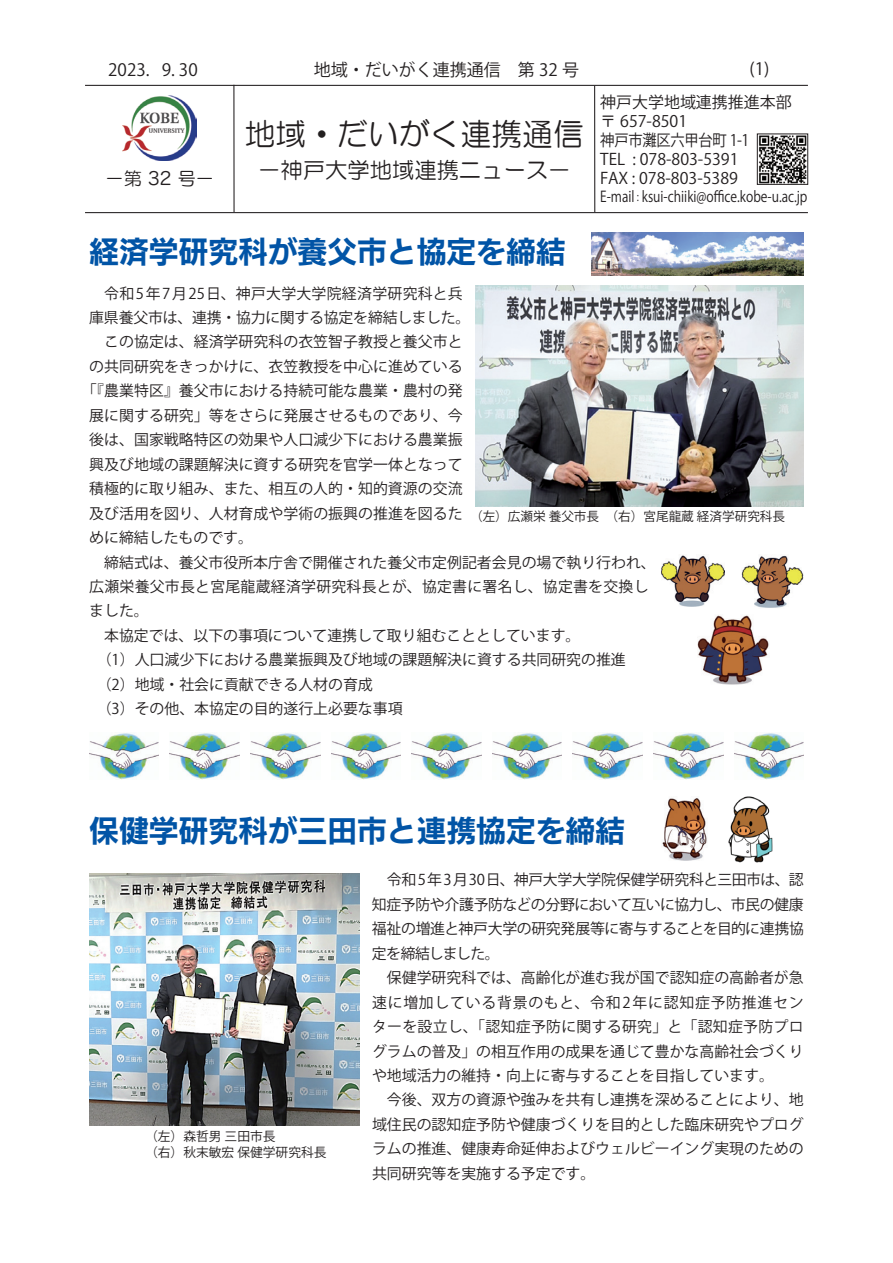
<style>
.page{position:relative;width:893px;height:1263px;background:#fff}
.page>*{position:absolute;margin:0;border:0;box-sizing:border-box;transform-origin:0 0}
.t1{font:30.9px "HG Maru Gothic MPRO";color:#231f20}
.t2{font:29.7px "UD Kakugo Large Pro B";color:#0154a6}
.t3{font:22.35px "HG Maru Gothic MPRO";color:#231f20}
.t4{font:18px "HG Maru Gothic MPRO";color:#231f20}
.t5{font:18px "Hira Maru Std W3";color:#231f20}
.t6{font:16.95px "Koz Go Pro";color:#231f20}
.t7{font:15.9px/19.2px "Koz Go Pro";color:#231f20}
.t8{font:14.85px/24.5px "Koz Go Pro";color:#231f20;text-align:justify}
.t9{font:14.85px "Koz Go Pro";color:#231f20;scale:.83 1}
.t10{font:14.85px "Koz Go Pro";letter-spacing:.02em;color:#231f20}
.t11{font:12.75px/15.9px "Koz Go Pro";color:#231f20}
.t12{font:12.6px "Koz Go Pro";color:#231f20}
.s1{font-size:11.7px}
</style>
<div class="page">
<hr style="left:85px;top:85px;width:723px;height:1px;background:#231f20">
<hr style="left:85px;top:212px;width:723px;height:1px;background:#231f20">
<hr style="left:233px;top:85px;width:2px;height:127px;background:#231f20">
<hr style="left:594px;top:86px;width:1px;height:126px;background:#231f20">
<img style="left:89px;top:733px;width:70px;height:46px">
<img style="left:170px;top:733px;width:69px;height:46px">
<img style="left:250px;top:733px;width:70px;height:46px">
<img style="left:331px;top:733px;width:70px;height:46px">
<img style="left:412px;top:733px;width:69px;height:46px">
<img style="left:492px;top:733px;width:70px;height:46px">
<img style="left:573px;top:733px;width:69px;height:46px">
<img style="left:653px;top:733px;width:70px;height:46px">
<img style="left:734px;top:733px;width:70px;height:46px">
<img style="left:123px;top:95px;width:74px;height:65px">
<img style="left:475px;top:285px;width:329px;height:221px">
<img style="left:89px;top:873px;width:270px;height:253px">
<img style="left:759px;top:136px;width:47px;height:47px">
<div style="left:757px;top:134px;width:51px;height:51px;border:1px solid #231f20"></div>
<img style="left:662px;top:798px;width:45px;height:63px">
<img style="left:728px;top:796px;width:45px;height:67px">
<img style="left:698px;top:615px;width:71px;height:70px">
<img style="left:661px;top:555px;width:63px;height:52px">
<img style="left:741px;top:555px;width:63px;height:53px">
<img style="left:591px;top:233px;width:213px;height:42px">
<p class="t6" style="left:108px;top:59px;width:91px">2023. 9. 30</p>
<p class="t6" style="left:314px;top:59px;width:267px">地域・だいがく連携通信　第 32 号</p>
<p class="t6" style="left:749px;top:58px;width:21px">(1)</p>
<p class="t7" style="left:600px;top:93px;width:193px">神戸大学地域連携推進本部〒 657-8501<br>神戸市灘区六甲台町 1-1<br>TEL : 078-803-5391<br>FAX : 078-803-5389</p>
<p class="t9" style="left:600px;top:187px;width:251px">E-mail <span class="s1">:</span> ksui-chiiki@office.kobe-u.ac.jp</p>
<h1 class="t1" style="left:245px;top:119px;width:341px">地域・だいがく連携通信</h1>
<h3 class="t3" style="left:258px;top:159px;width:314px">－神戸大学地域連携ニュース－</h3>
<p class="t4" style="left:106px;top:170px;width:110px">－第　　号－</p>
<p class="t5" style="left:148px;top:165px;width:25px">32</p>
<h2 class="t2" style="left:89px;top:227px;width:478px">経済学研究科が養父市と協定を締結</h2>
<p class="t10" style="left:104px;top:283px;width:360px">令和5年7月25日、神戸大学大学院経済学研究科と兵</p>
<p class="t8" style="left:89px;top:306px;width:382px">庫県養父市は、連携・協力に関する協定を締結しました。</p>
<p class="t8" style="left:104px;top:330px;width:360px">この協定は、経済学研究科の衣笠智子教授と養父市と</p>
<p class="t8" style="left:89px;top:355px;width:375px">の共同研究をきっかけに、衣笠教授を中心に進めている</p>
<p class="t8" style="left:82px;top:379px;width:382px">「『農業特区』養父市における持続可能な農業・農村の発</p>
<p class="t8" style="left:89px;top:403px;width:375px">展に関する研究」等をさらに発展させるものであり、今</p>
<p class="t8" style="left:89px;top:428px;width:375px">後は、国家戦略特区の効果や人口減少下における農業振</p>
<p class="t8" style="left:89px;top:452px;width:375px">興及び地域の課題解決に資する研究を官学一体となって</p>
<p class="t8" style="left:89px;top:477px;width:375px">積極的に取り組み、また、相互の人的・知的資源の交流</p>
<p class="t8" style="left:89px;top:501px;width:375px">及び活用を図り、人材育成や学術の振興の推進を図るた</p>
<p class="t8" style="left:89px;top:526px;width:165px">めに締結したものです。</p>
<p class="t8" style="left:104px;top:550px;width:553px">締結式は、養父市役所本庁舎で開催された養父市定例記者会見の場で執り行われ、</p>
<p class="t8" style="left:89px;top:575px;width:561px">広瀬栄養父市長と宮尾龍蔵経済学研究科長とが、協定書に署名し、協定書を交換し</p>
<p class="t8" style="left:89px;top:599px;width:61px">ました。</p>
<p class="t8" style="left:104px;top:624px;width:478px">本協定では、以下の事項について連携して取り組むこととしています。</p>
<p class="t8" style="left:97px;top:648px;width:531px">（1）人口減少下における農業振興及び地域の課題解決に資する共同研究の推進</p>
<p class="t8" style="left:97px;top:672px;width:278px">（2）地域・社会に貢献できる人材の育成</p>
<p class="t8" style="left:97px;top:697px;width:307px">（3）その他、本協定の目的遂行上必要な事項</p>
<p class="t12" style="left:470px;top:509px;width:317px">（左）広瀬栄 養父市長　（右）宮尾龍蔵 経済学研究科長</p>
<h2 class="t2" style="left:89px;top:806px;width:537px">保健学研究科が三田市と連携協定を締結</h2>
<p class="t8" style="left:372px;top:868px;width:433px;text-indent:15px">令和5年3月30日、神戸大学大学院保健学研究科と三田市は、認知症予防や介護予防などの分野において互いに協力し、市民の健康福祉の増進と神戸大学の研究発展等に寄与することを目的に連携協定を締結しました。</p>
<p class="t8" style="left:372px;top:966px;width:433px;text-indent:15px">保健学研究科では、高齢化が進む我が国で認知症の高齢者が急速に増加している背景のもと、令和2年に認知症予防推進センターを設立し、「認知症予防に関する研究」と「認知症予防プログラムの普及」の相互作用の成果を通じて豊かな高齢社会づくりや地域活力の維持・向上に寄与することを目指しています。</p>
<p class="t8" style="left:372px;top:1088px;width:433px;text-indent:15px">今後、双方の資源や強みを共有し連携を深めることにより、地域住民の認知症予防や健康づくりを目的とした臨床研究やプログラムの推進、健康寿命延伸およびウェルビーイング実現のための共同研究等を実施する予定です。</p>
<p class="t11" style="left:145px;top:1129px;width:183px">（左）森哲男 三田市長<br>（右）秋末敏宏 保健学研究科長</p>
</div>
